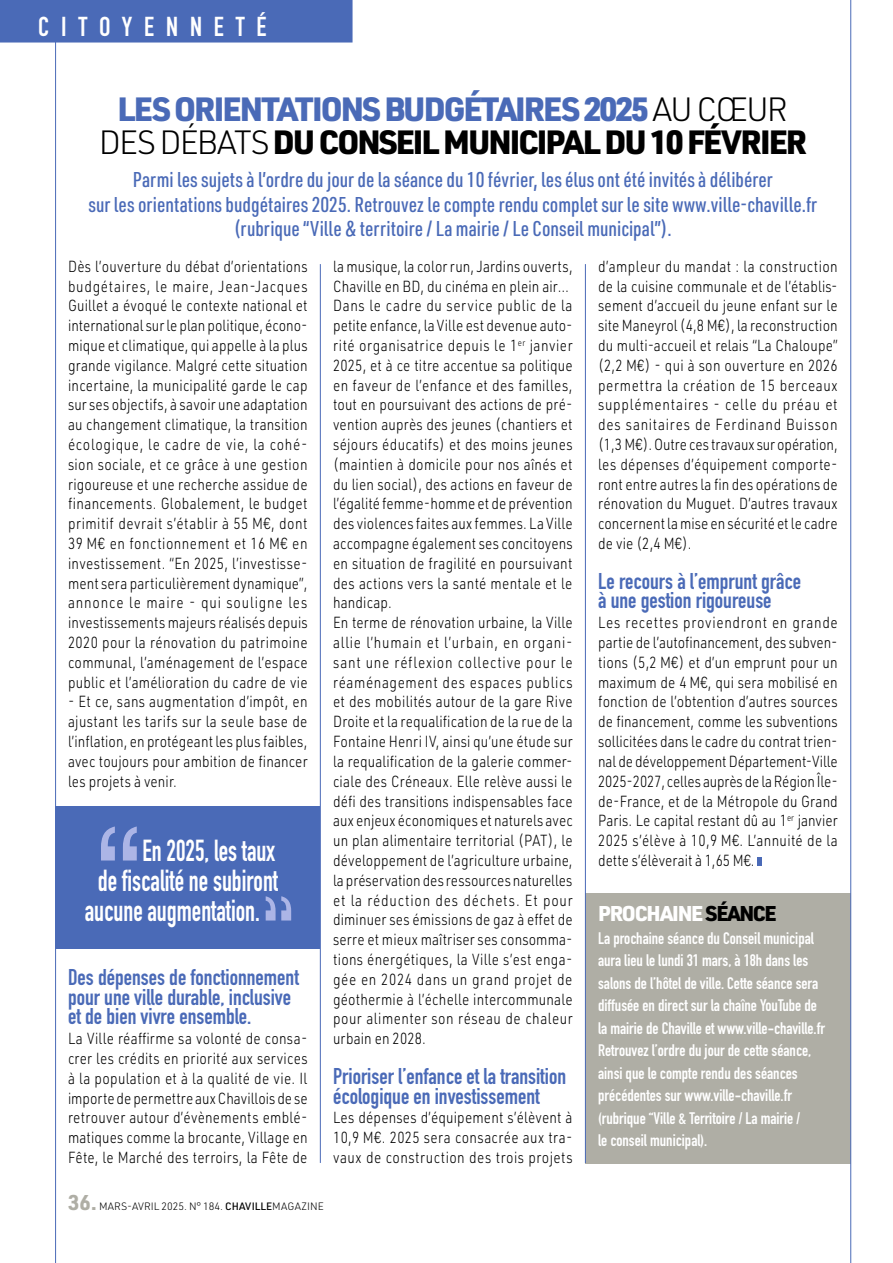
<style>
.page{position:relative;width:893px;height:1263px;background:#fff}
.page>*{position:absolute;margin:0;border:0;box-sizing:border-box;transform-origin:0 0}
.t1{font:900 33px/33px "URWDIN";letter-spacing:-.06em;color:#4a6ab7;text-align:center}
.t2{font:30px "DIN Engschrift LT Pro";color:#fff;scale:.85 1}
.t3{font:27px "DIN Engschrift LT Pro";letter-spacing:.44em;color:#fff}
.t4{font:22.5px/19.8px "DIN Engschrift LT Pro";color:#4a6ab7}
.t5{font:500 21px/24.8px "URWDIN Cond";color:#4a6ab7;text-align:center}
.t6{font:900 21px "URWDIN";letter-spacing:-.06em;color:#fff}
.t7{font:16.5px/22.5px "DIN Engschrift LT Pro";color:#fff}
.t8{font:300 15.75px/19.8px "URWDIN";letter-spacing:.015em;color:#000;text-align:justify;scale:.85 1}
.t9{font:300 10.5px "URWDIN";color:#000}
.s1{font-weight:300;color:#000}
.s2{color:#000}
.s3{font-weight:700;font-size:21px;color:#afaea5}
.s4{font-weight:500}
</style>
<div class="page">
<svg style="left:757px;top:857px;width:4px;height:9px"></svg>
<div style="left:585px;top:893px;width:266px;height:270px;background:#afaea5"></div>
<hr style="left:320px;top:264px;width:1px;height:899px;background:#4a6ab7">
<hr style="left:585px;top:264px;width:1px;height:899px;background:#4a6ab7">
<hr style="left:55px;top:0;width:1px;height:1263px;background:#4a6ab7">
<hr style="left:850px;top:0;width:1px;height:1263px;background:#4a6ab7">
<div style="left:0;top:0;width:353px;height:43px;background:#4a6ab7"></div>
<div style="left:56px;top:806px;width:264px;height:143px;background:#4a6ab7"></div>
<svg style="left:101px;top:826px;width:14px;height:34px"></svg>
<svg style="left:123px;top:826px;width:14px;height:34px"></svg>
<svg style="left:266px;top:896px;width:25px;height:24px"></svg>
<h3 class="t3" style="left:38px;top:11px;width:230px">CITOYENNETÉ</h3>
<h1 class="t1" style="left:99px;top:92px;width:710px">LES ORIENTATIONS BUDGÉTAIRES 2025 <span class="s1">AU CŒUR<br>DES DÉBATS</span> <span class="s2">DU CONSEIL MUNICIPAL DU 10 FÉVRIER</span></h1>
<p class="t5" style="left:89px;top:166px;width:730px">Parmi les sujets à l’ordre du jour de la séance du 10 février, les élus ont été invités à délibérer<br>sur les orientations budgétaires 2025. Retrouvez le compte rendu complet sur le site www.ville-chaville.fr (rubrique “Ville &amp; territoire / La mairie / Le Conseil municipal”).</p>
<p class="t8" style="left:68px;top:256px;width:283px">Dès l’ouverture du débat d’orientations budgétaires, le maire, Jean-Jacques Guillet a évoqué le contexte national et international sur le plan politique, écono&shy;mique et climatique, qui appelle à la plus grande vigilance. Malgré cette situation incertaine, la municipalité garde le cap sur ses objectifs, à savoir une adaptation au changement climatique, la transition écologique, le cadre de vie, la cohé&shy;sion sociale, et ce grâce à une gestion rigoureuse et une recherche assidue de financements. Globalement, le budget primitif devrait s’établir à 55 M€, dont 39 M€ en fonctionnement et 16 M€ en investissement. “En 2025, l’investisse&shy;ment sera particulièrement dynamique”, annonce le maire - qui souligne les investissements majeurs réalisés depuis 2020 pour la rénovation du patrimoine communal, l’aménagement de l’espace public et l’amélioration du cadre de vie</p>
<p class="t8" style="left:68px;top:691px;width:283px">- Et ce, sans augmentation d’impôt, en ajustant les tarifs sur la seule base de l’inflation, en protégeant les plus faibles, avec toujours pour ambition de financer les projets à venir.</p>
<h2 class="t2" style="left:142px;top:832px;width:157px">En 2025, les taux</h2>
<h2 class="t2" style="left:98px;top:862px;width:214px">de fiscalité ne subiront</h2>
<h2 class="t2" style="left:85px;top:892px;width:208px">aucune augmentation.</h2>
<h3 class="t4" style="left:68px;top:967px;width:232px">Des dépenses de fonctionnement pour une ville durable, inclusive et de bien vivre ensemble.</h3>
<p class="t8" style="left:68px;top:1028px;width:283px">La Ville réaffirme sa volonté de consa&shy;crer les crédits en priorité aux services à la population et à la qualité de vie. Il importe de permettre aux Chavillois de se retrouver autour d’évènements emblé&shy;matiques comme la brocante, Village en Fête, le Marché des terroirs, la Fête de</p>
<p class="t8" style="left:333px;top:256px;width:283px;text-align:left">la musique, la color run, Jardins ouverts, Chaville en BD, du cinéma en plein air… Dans le cadre du service public de la petite enfance, la Ville est devenue auto&shy;rité organisatrice depuis le 1<sup>er</sup> janvier 2025, et à ce titre accentue sa politique en faveur de l’enfance et des familles, tout en poursuivant des actions de pré&shy;vention auprès des jeunes (chantiers et séjours éducatifs) et des moins jeunes (maintien à domicile pour nos aînés et du lien social), des actions en faveur de l’égalité femme-homme et de prévention des violences faites aux femmes. La Ville accompagne également ses concitoyens en situation de fragilité en poursuivant des actions vers la santé mentale et le handicap.<br>En terme de rénovation urbaine, la Ville allie l’humain et l’urbain, en organi&shy;sant une réflexion collective pour le réaménagement des espaces publics et des mobilités autour de la gare Rive Droite et la requalification de la rue de la Fontaine Henri IV, ainsi qu’une étude sur la requalification de la galerie commer&shy;ciale des Créneaux. Elle relève aussi le défi des transitions indispensables face aux enjeux économiques et naturels avec un plan alimentaire territorial (PAT), le développement de l’agriculture urbaine, la préservation des ressources naturelles et la réduction des déchets. Et pour diminuer ses émissions de gaz à effet de serre et mieux maîtriser ses consomma&shy;tions énergétiques, la Ville s’est enga&shy;gée en 2024 dans un grand projet de géothermie à l’échelle intercommunale pour alimenter son réseau de chaleur urbain en 2028.</p>
<h3 class="t4" style="left:333px;top:1066px;width:234px">Prioriser l’enfance et la transition écologique en investissement</h3>
<p class="t8" style="left:333px;top:1107px;width:283px">Les dépenses d’équipement s’élèvent à 10,9 M€. 2025 sera consacrée aux tra&shy;vaux de construction des trois projets</p>
<p class="t9" style="left:68px;top:1199px;width:257px"><span class="s3">36.</span> MARS-AVRIL 2025. N° 184. <span class="s4">CHAVILLE</span>MAGAZINE</p>
<p class="t8" style="left:598px;top:256px;width:283px">d’ampleur du mandat : la construction de la cuisine communale et de l’établis&shy;sement d’accueil du jeune enfant sur le site Maneyrol (4,8 M€), la reconstruction du multi-accueil et relais “La Chaloupe” (2,2 M€) - qui à son ouverture en 2026 permettra la création de 15 berceaux supplémentaires - celle du préau et des sanitaires de Ferdinand Buisson (1,3 M€). Outre ces travaux sur opération, les dépenses d’équipement comporte&shy;ront entre autres la fin des opérations de rénovation du Muguet. D’autres travaux concernent la mise en sécurité et le cadre de vie (2,4 M€).</p>
<h3 class="t4" style="left:598px;top:571px;width:204px">Le recours à l’emprunt grâce à une gestion rigoureuse</h3>
<p class="t8" style="left:598px;top:612px;width:283px">Les recettes proviendront en grande partie de l’autofinancement, des subven&shy;tions (5,2 M€) et d’un emprunt pour un maximum de 4 M€, qui sera mobilisé en fonction de l’obtention d’autres sources de financement, comme les subventions sollicitées dans le cadre du contrat trien&shy;nal de développement Département-Ville 2025-2027, celles auprès de la Région Île&shy;de-France, et de la Métropole du Grand Paris. Le capital restant dû au 1<sup>er</sup> janvier 2025 s’élève à 10,9 M€. L’annuité de la dette s’élèverait à 1,65 M€.</p>
<h3 class="t6" style="left:598px;top:899px;width:180px">PROCHAINE <span class="s2">SÉANCE</span></h3>
<p class="t7" style="left:598px;top:926px;width:228px">La prochaine séance du Conseil municipal aura lieu le lundi 31 mars, à 18h dans les salons de l’hôtel de ville. Cette séance sera diffusée en direct sur la chaîne YouTube de la mairie de Chaville et www.ville-chaville.fr Retrouvez l’ordre du jour de cette séance, ainsi que le compte rendu des séances précédentes sur www.ville-chaville.fr (rubrique “Ville &amp; Territoire / La mairie /<br>le conseil municipal).</p>
</div>
